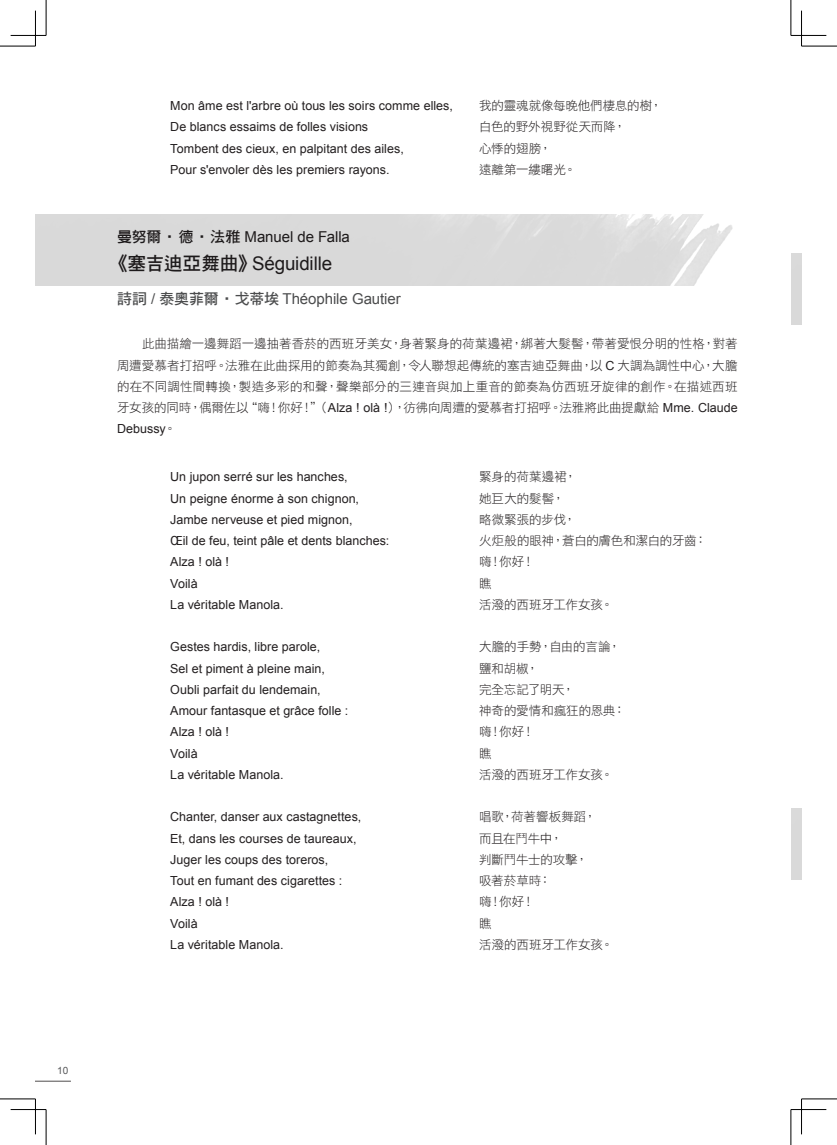
<style>
.page{position:relative;width:837px;height:1145px;background:#fff}
.page>*{position:absolute;margin:0;border:0;box-sizing:border-box;transform-origin:0 0}
.t1{font:18.75px "Arial";letter-spacing:-.005em;color:#231f20}
.t2{font:15px "Arial";letter-spacing:-.005em;color:#4b4c4d}
.t3{font:15px "Arial";letter-spacing:-.005em;color:#231f20}
.t4{font:12.5px/21.2px "Arial";letter-spacing:.005em;color:#231f20}
.t5{font:12.5px/21.2px "DF Hei Std W3";letter-spacing:-.005em;color:#231f20}
.t6{font:10px "Arial";color:#57585a}
.s1{font-family:"DF Hei Std W7"}
.s2{font-family:"Arial"}
.s3{font-family:"DF Hei Std W3"}
</style>
<div class="page">
<hr style="left:35px;top:1080px;width:36px;height:1px;background:#231f20">
<hr style="left:0;top:46px;width:35px;height:1px;background:#000">
<hr style="left:801px;top:46px;width:35px;height:1px;background:#000">
<hr style="left:0;top:1098px;width:35px;height:1px;background:#000">
<hr style="left:801px;top:1098px;width:35px;height:1px;background:#000">
<hr style="left:46px;top:0;width:1px;height:35px;background:#000">
<hr style="left:46px;top:1109px;width:1px;height:35px;background:#000">
<hr style="left:790px;top:0;width:1px;height:35px;background:#000">
<hr style="left:790px;top:1109px;width:1px;height:35px;background:#000">
<hr style="left:11px;top:35px;width:35px;height:1px;background:#000">
<hr style="left:790px;top:35px;width:36px;height:1px;background:#000">
<hr style="left:11px;top:1109px;width:35px;height:1px;background:#000">
<hr style="left:790px;top:1109px;width:36px;height:1px;background:#000">
<hr style="left:35px;top:11px;width:1px;height:35px;background:#000">
<hr style="left:35px;top:1098px;width:1px;height:36px;background:#000">
<hr style="left:801px;top:11px;width:1px;height:35px;background:#000">
<hr style="left:801px;top:1098px;width:1px;height:36px;background:#000">
<p class="t6" style="left:57px;top:1063px;width:12px">10</p>
<p class="t4" style="left:170px;top:95px;width:284px">Mon âme est l'arbre où tous les soirs comme elles, De blancs essaims de folles visions<br>Tombent des cieux, en palpitant des ailes,<br>Pour s'envoler dès les premiers rayons.</p>
<p class="t5" style="left:479px;top:95px;width:184px">我的靈魂就像每晚他們棲息的樹，白色的野外視野從天而降，<br>心悸的翅膀，<br>遠離第一縷曙光。</p>
<p class="t3" style="left:117px;top:226px;width:234px"><span class="s1">曼努爾‧德‧法雅</span> Manuel de Falla</p>
<h1 class="t1" style="left:109px;top:251px;width:224px"><span class="s1">《塞吉迪亞舞曲》</span>Séguidille</h1>
<p class="t2" style="left:117px;top:289px;width:285px"><span class="s1">詩詞</span> / <span class="s1">泰奧菲爾‧戈蒂埃</span> Théophile Gautier</p>
<p class="t5" style="left:117px;top:333px;width:622px;text-align:justify">　　此曲描繪一邊舞蹈一邊抽著香菸的西班牙美女，身著緊身的荷葉邊裙，綁著大髮髻，帶著愛恨分明的性格，對著周遭愛慕者打招呼。法雅在此曲採用的節奏為其獨創，令人聯想起傳統的塞吉迪亞舞曲，以 <span class="s2">C</span> 大調為調性中心，大膽的在不同調性間轉換，製造多彩的和聲，聲樂部分的三連音與加上重音的節奏為仿西班牙旋律的創作。在描述西班牙女孩的同時，偶爾佐以“嗨！你好！”（<span class="s2">Alza ! olà !</span>），彷彿向周遭的愛慕者打招呼。法雅將此曲提獻給 <span class="s2">Mme. Claude</span></p>
<p class="t4" style="left:117px;top:418px;width:61px">Debussy<span class="s3">。</span></p>
<p class="t4" style="left:170px;top:466px;width:220px">Un jupon serré sur les hanches,<br>Un peigne énorme à son chignon,<br>Jambe nerveuse et pied mignon,<br>Œil de feu, teint pâle et dents blanches:<br>Alza ! olà !<br>Voilà<br>La véritable Manola.</p>
<p class="t4" style="left:170px;top:636px;width:180px">Gestes hardis, libre parole,<br>Sel et piment à pleine main,<br>Oubli parfait du lendemain,<br>Amour fantasque et grâce folle :<br>Alza ! olà !<br>Voilà<br>La véritable Manola.</p>
<p class="t4" style="left:170px;top:806px;width:192px">Chanter, danser aux castagnettes,<br>Et, dans les courses de taureaux,<br>Juger les coups des toreros,<br>Tout en fumant des cigarettes :<br>Alza ! olà !<br>Voilà<br>La véritable Manola.</p>
<p class="t5" style="left:479px;top:466px;width:229px">緊身的荷葉邊裙，<br>她巨大的髮髻，<br>略微緊張的步伐，<br>火炬般的眼神，蒼白的膚色和潔白的牙齒：嗨！你好！<br>瞧<br>活潑的西班牙工作女孩。</p>
<p class="t5" style="left:479px;top:636px;width:148px">大膽的手勢，自由的言論，鹽和胡椒，<br>完全忘記了明天，<br>神奇的愛情和瘋狂的恩典：嗨！你好！<br>瞧<br>活潑的西班牙工作女孩。</p>
<p class="t5" style="left:479px;top:806px;width:136px">唱歌，荷著響板舞蹈，<br>而且在鬥牛中，<br>判斷鬥牛士的攻擊，<br>吸著菸草時：<br>嗨！你好！<br>瞧<br>活潑的西班牙工作女孩。</p>
</div>
